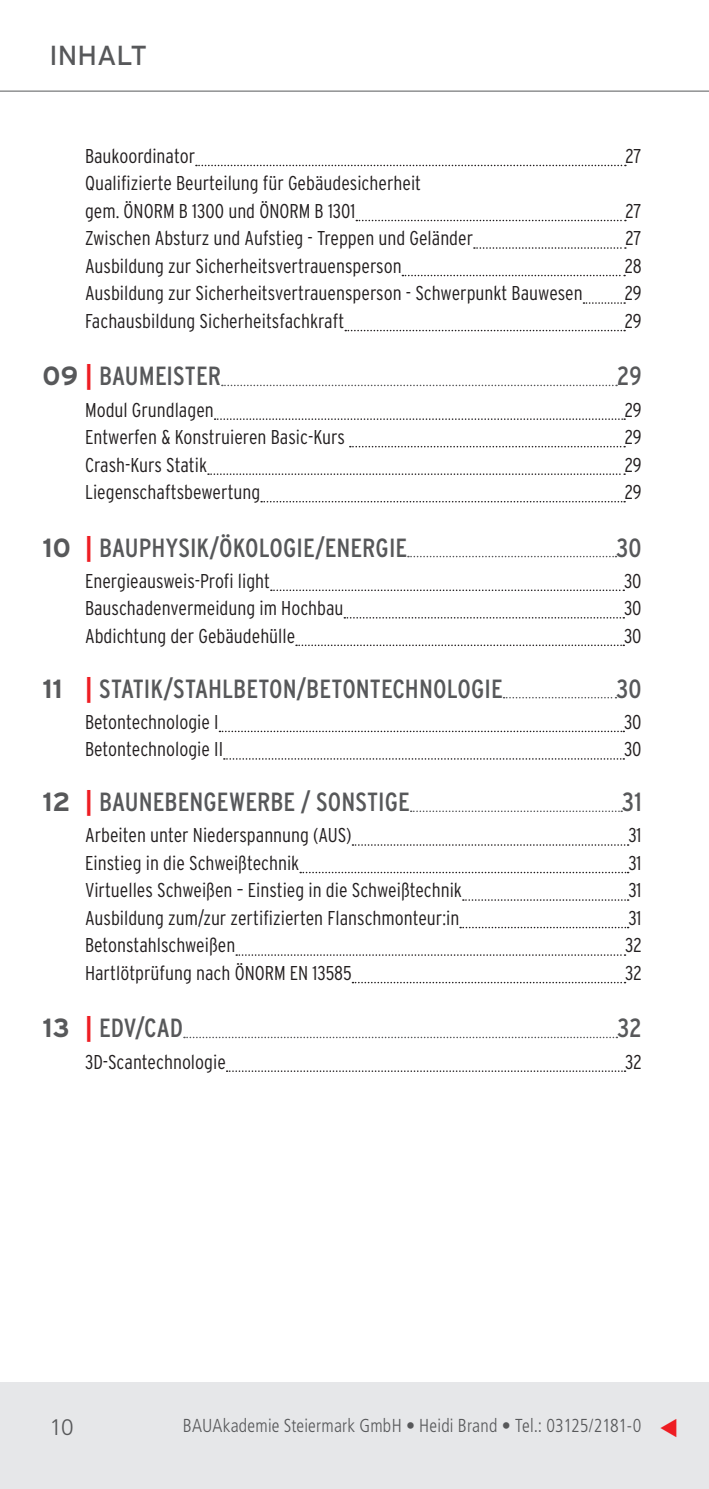
<style>
.page{position:relative;width:709px;height:1489px;background:#fff}
.page>*{position:absolute;margin:0;border:0;box-sizing:border-box;transform-origin:0 0}
.t1{font:27.5px "Interstate";letter-spacing:-.005em;color:#57585a}
.t2{font:26.25px "Interstate Condensed";color:#57585a}
.t3{font:300 22.5px "Frutiger LT Std";color:#57585a}
.t4{font:300 20px/27.5px "Interstate Condensed";color:#231f20}
.t5{font:300 condensed 18.75px "Frutiger LT Std";letter-spacing:.01em;color:#57585a;scale:.96 1}
.s1{font-family:"Interstate";font-weight:700}
.s2{font-family:"Interstate";font-weight:700;color:#ee1d23}
</style>
<div class="page">
<div style="left:0;top:1382px;width:709px;height:106px;background:#e6e7e9"></div>
<hr style="left:0;top:91px;width:709px;height:1px;background:#57585a">
<svg style="left:196px;top:165px;width:430px;height:1px"></svg>
<svg style="left:356px;top:220px;width:270px;height:1px"></svg>
<svg style="left:474px;top:247px;width:152px;height:2px"></svg>
<svg style="left:402px;top:275px;width:223px;height:1px"></svg>
<svg style="left:583px;top:302px;width:42px;height:2px"></svg>
<svg style="left:345px;top:330px;width:280px;height:1px"></svg>
<svg style="left:222px;top:384px;width:395px;height:2px"></svg>
<svg style="left:215px;top:418px;width:410px;height:2px"></svg>
<svg style="left:350px;top:446px;width:275px;height:1px"></svg>
<svg style="left:208px;top:473px;width:417px;height:2px"></svg>
<svg style="left:261px;top:501px;width:364px;height:1px"></svg>
<svg style="left:408px;top:556px;width:208px;height:1px"></svg>
<svg style="left:271px;top:589px;width:353px;height:2px"></svg>
<svg style="left:344px;top:617px;width:280px;height:1px"></svg>
<svg style="left:296px;top:644px;width:328px;height:2px"></svg>
<svg style="left:503px;top:697px;width:113px;height:1px"></svg>
<svg style="left:219px;top:730px;width:405px;height:2px"></svg>
<svg style="left:224px;top:758px;width:400px;height:1px"></svg>
<svg style="left:411px;top:810px;width:211px;height:2px"></svg>
<svg style="left:352px;top:844px;width:276px;height:1px"></svg>
<svg style="left:300px;top:871px;width:328px;height:2px"></svg>
<svg style="left:463px;top:899px;width:165px;height:1px"></svg>
<svg style="left:460px;top:926px;width:168px;height:2px"></svg>
<svg style="left:236px;top:954px;width:389px;height:1px"></svg>
<svg style="left:352px;top:981px;width:273px;height:2px"></svg>
<svg style="left:184px;top:1036px;width:433px;height:2px"></svg>
<svg style="left:227px;top:1070px;width:398px;height:1px"></svg>
<h1 class="t1" style="left:50px;top:39px;width:99px">INHALT</h1>
<p class="t4" style="left:85px;top:142px;width:112px">Baukoordinator</p>
<p class="t4" style="left:625px;top:142px;width:17px">27</p>
<p class="t4" style="left:85px;top:169px;width:337px">Qualifizierte Beurteilung für Gebäudesicherheit gem. ÖNORM B 1300 und ÖNORM B 1301</p>
<p class="t4" style="left:625px;top:197px;width:17px">27</p>
<p class="t4" style="left:85px;top:224px;width:389px">Zwischen Absturz und Aufstieg - Treppen und Geländer</p>
<p class="t4" style="left:625px;top:224px;width:17px">27</p>
<p class="t4" style="left:85px;top:252px;width:318px">Ausbildung zur Sicherheitsvertrauensperson</p>
<p class="t4" style="left:625px;top:252px;width:18px">28</p>
<p class="t4" style="left:85px;top:279px;width:499px">Ausbildung zur Sicherheitsvertrauensperson - Schwerpunkt Bauwesen</p>
<p class="t4" style="left:625px;top:279px;width:18px">29</p>
<p class="t4" style="left:85px;top:307px;width:261px">Fachausbildung Sicherheitsfachkraft</p>
<p class="t4" style="left:625px;top:307px;width:18px">29</p>
<h2 class="t2" style="left:43px;top:361px;width:180px"><span class="s1">09</span> <span class="s2">|</span> BAUMEISTER</h2>
<h2 class="t2" style="left:617px;top:361px;width:26px">29</h2>
<p class="t4" style="left:85px;top:395px;width:130px">Modul Grundlagen</p>
<p class="t4" style="left:625px;top:395px;width:18px">29</p>
<p class="t4" style="left:85px;top:423px;width:261px">Entwerfen &amp; Konstruieren Basic-Kurs</p>
<p class="t4" style="left:625px;top:423px;width:18px">29</p>
<p class="t4" style="left:85px;top:450px;width:124px">Crash-Kurs Statik</p>
<p class="t4" style="left:625px;top:450px;width:18px">29</p>
<p class="t4" style="left:85px;top:478px;width:177px">Liegenschaftsbewertung</p>
<p class="t4" style="left:625px;top:478px;width:18px">29</p>
<h2 class="t2" style="left:43px;top:532px;width:366px"><span class="s1">10</span> <span class="s2">|</span> BAUPHYSIK/ÖKOLOGIE/ENERGIE</h2>
<h2 class="t2" style="left:616px;top:532px;width:27px">30</h2>
<p class="t4" style="left:85px;top:566px;width:186px">Energieausweis-Profi light</p>
<p class="t4" style="left:624px;top:566px;width:19px">30</p>
<p class="t4" style="left:85px;top:594px;width:260px">Bauschadenvermeidung im Hochbau</p>
<p class="t4" style="left:624px;top:594px;width:19px">30</p>
<p class="t4" style="left:85px;top:621px;width:212px">Abdichtung der Gebäudehülle</p>
<p class="t4" style="left:624px;top:621px;width:19px">30</p>
<h2 class="t2" style="left:43px;top:673px;width:462px"><span class="s1">11</span> <span class="s2">|</span> STATIK/STAHLBETON/BETONTECHNOLOGIE</h2>
<h2 class="t2" style="left:616px;top:673px;width:27px">30</h2>
<p class="t4" style="left:85px;top:707px;width:135px">Betontechnologie I</p>
<p class="t4" style="left:624px;top:707px;width:19px">30</p>
<p class="t4" style="left:85px;top:735px;width:139px">Betontechnologie II</p>
<p class="t4" style="left:624px;top:735px;width:19px">30</p>
<h2 class="t2" style="left:43px;top:787px;width:369px"><span class="s1">12</span> <span class="s2">|</span> BAUNEBENGEWERBE / SONSTIGE</h2>
<h2 class="t2" style="left:622px;top:787px;width:21px">31</h2>
<p class="t4" style="left:85px;top:821px;width:268px">Arbeiten unter Niederspannung (AUS)</p>
<p class="t4" style="left:628px;top:821px;width:15px">31</p>
<p class="t4" style="left:85px;top:848px;width:216px">Einstieg in die Schweißtechnik</p>
<p class="t4" style="left:628px;top:848px;width:15px">31</p>
<p class="t4" style="left:85px;top:876px;width:378px">Virtuelles Schweißen – Einstieg in die Schweißtechnik</p>
<p class="t4" style="left:628px;top:876px;width:15px">31</p>
<p class="t4" style="left:85px;top:903px;width:376px">Ausbildung zum/zur zertifizierten Flanschmonteur:in</p>
<p class="t4" style="left:628px;top:903px;width:15px">31</p>
<p class="t4" style="left:85px;top:931px;width:152px">Betonstahlschweißen</p>
<p class="t4" style="left:625px;top:931px;width:18px">32</p>
<p class="t4" style="left:85px;top:958px;width:268px">Hartlötprüfung nach ÖNORM EN 13585</p>
<p class="t4" style="left:625px;top:958px;width:18px">32</p>
<h2 class="t2" style="left:43px;top:1013px;width:142px"><span class="s1">13</span> <span class="s2">|</span> EDV/CAD</h2>
<h2 class="t2" style="left:617px;top:1013px;width:26px">32</h2>
<p class="t4" style="left:85px;top:1047px;width:142px">3D-Scantechnologie</p>
<p class="t4" style="left:625px;top:1047px;width:18px">32</p>
<p class="t3" style="left:50px;top:1414px;width:26px">10</p>
<p class="t5" style="left:183px;top:1414px;width:479px">BAUAkademie Steiermark GmbH • Heidi Brand • Tel.: 03125/2181-0</p>
</div>
